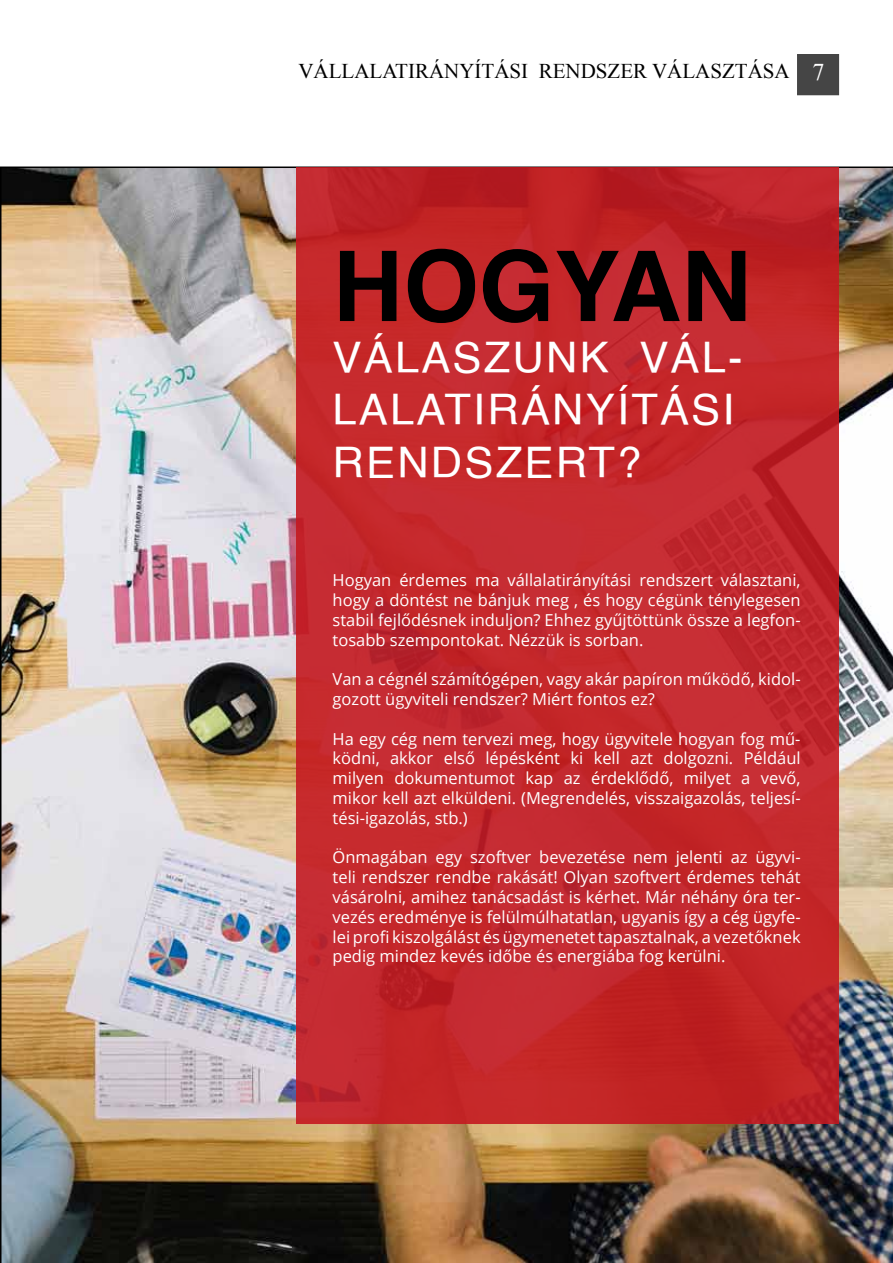
<style>
.page{position:relative;width:893px;height:1263px;background:#fff}
.page>*{position:absolute;margin:0;border:0;box-sizing:border-box;transform-origin:0 0}
.t1{font:700 97.5px "Helvetica";color:#000}
.t2{font:43.5px/52.2px "Helvetica";letter-spacing:.05em;color:#fff}
.t3{font:21px "Times New Roman";color:#000}
.t4{font:16.5px/19.8px "Open Sans";color:#fff;text-align:justify}
.s1{font-size:24px;color:#fff}
</style>
<div class="page">
<img style="left:0;top:167px;width:893px;height:1096px">
<svg style="left:296px;top:167px;width:542px;height:957px;background:#c3272b"></svg>
<div style="left:798px;top:55px;width:40px;height:40px;background:#454545"></div>
<p class="t3" style="left:298px;top:56px;width:527px">VÁLLALATIRÁNYÍTÁSI RENDSZER VÁLASZTÁSA <span class="s1">7</span></p>
<h1 class="t1" style="left:333px;top:208px;width:420px">HOGYAN</h1>
<h2 class="t2" style="left:333px;top:333px;width:411px">VÁLASZUNK VÁL-<br>LALATIRÁNYÍTÁSI<br>RENDSZERT?</h2>
<p class="t4" style="left:333px;top:570px;width:470px">Hogyan érdemes ma vállalatirányítási rendszert választani, hogy a döntést ne bánjuk meg , és hogy cégünk ténylegesen stabil fejlődésnek induljon? Ehhez gyűjtöttünk össze a legfon&shy;tosabb szempontokat. Nézzük is sorban.</p>
<p class="t4" style="left:333px;top:669px;width:470px">Van a cégnél számítógépen, vagy akár papíron működő, kidol&shy;gozott ügyviteli rendszer? Miért fontos ez?</p>
<p class="t4" style="left:333px;top:728px;width:469px">Ha egy cég nem tervezi meg, hogy ügyvitele hogyan fog mű&shy;ködni, akkor első lépésként ki kell azt dolgozni. Például milyen dokumentumot kap az érdeklődő, milyet a vevő, mikor kell azt elküldeni. (Megrendelés, visszaigazolás, teljesí&shy;tési-igazolás, stb.)</p>
<p class="t4" style="left:333px;top:847px;width:470px">Önmagában egy szoftver bevezetése nem jelenti az ügyvi&shy;teli rendszer rendbe rakását! Olyan szoftvert érdemes tehát vásárolni, amihez tanácsadást is kérhet. Már néhány óra ter&shy;vezés eredménye is felülmúlhatatlan, ugyanis így a cég ügyfe&shy;lei profi kiszolgálást és ügymenetet tapasztalnak, a vezetőknek pedig mindez kevés időbe és energiába fog kerülni.</p>
</div>
